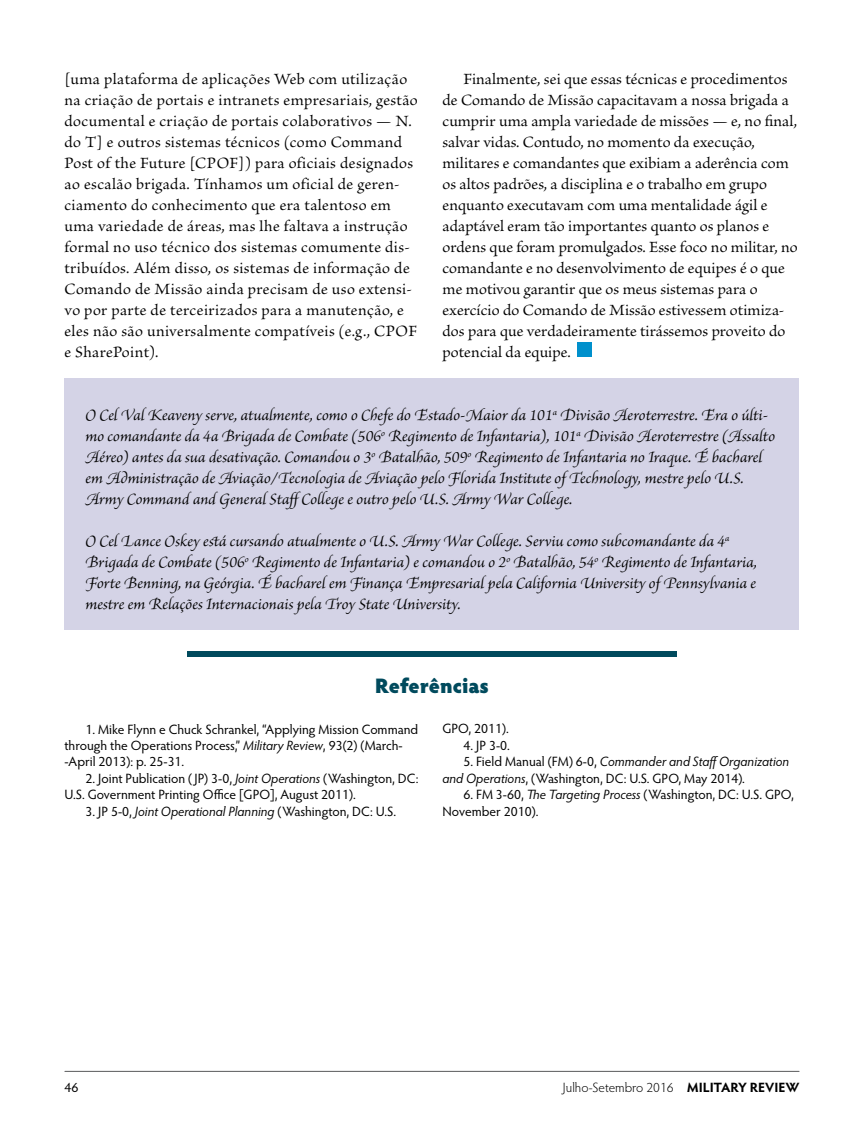
<style>
.page{position:relative;width:864px;height:1134px;background:#fff}
.page>*{position:absolute;margin:0;border:0;box-sizing:border-box;transform-origin:0 0}
.t1{font:900 21px "Hypatia Sans Pro";letter-spacing:-.01em;color:#004a5d}
.t2{font:16.5px/21px "Brioso Pro";letter-spacing:.015em;color:#000}
.t3{font:italic 16.5px/21px "Brioso Pro";color:#000}
.t4{font:13.5px/16.5px "Hypatia Sans Pro";color:#000}
.t5{font:300 13.5px "Hypatia Sans Pro";color:#000}
.s1{font-style:italic}
.s2{font-weight:700}
</style>
<div class="page">
<hr style="left:65px;top:1071px;width:734px;height:1px;background:#58595b">
<div style="left:577px;top:342px;width:15px;height:15px;background:#0090cc"></div>
<div style="left:187px;top:651px;width:490px;height:6px;background:#004a5d"></div>
<div style="left:64px;top:378px;width:736px;height:252px;background:#d4d3e6"></div>
<p class="t2" style="left:64px;top:69px;width:355px">[uma plataforma de aplicações Web com utilização na criação de portais e intranets empresariais, gestão documental e criação de portais colaborativos — N. do T] e outros sistemas técnicos (como Command Post of the Future [CPOF]) para oficiais designados ao escalão brigada. Tínhamos um oficial de geren&shy;ciamento do conhecimento que era talentoso em uma variedade de áreas, mas lhe faltava a instrução formal no uso técnico dos sistemas comumente dis&shy;tribuídos. Além disso, os sistemas de informação de Comando de Missão ainda precisam de uso extensi&shy;vo por parte de terceirizados para a manutenção, e eles não são universalmente compatíveis (e.g., CPOF e SharePoint).</p>
<p class="t2" style="left:442px;top:69px;width:357px;text-indent:21px">Finalmente, sei que essas técnicas e procedimentos de Comando de Missão capacitavam a nossa brigada a cumprir uma ampla variedade de missões — e, no final, salvar vidas. Contudo, no momento da execução, militares e comandantes que exibiam a aderência com os altos padrões, a disciplina e o trabalho em grupo enquanto executavam com uma mentalidade ágil e adaptável eram tão importantes quanto os planos e ordens que foram promulgados. Esse foco no militar, no comandante e no desenvolvimento de equipes é o que me motivou garantir que os meus sistemas para o exercício do Comando de Missão estivessem otimiza&shy;dos para que verdadeiramente tirássemos proveito do potencial da equipe.</p>
<p class="t3" style="left:85px;top:404px;width:691px">O Cel Val Keaveny serve, atualmente, como o Chefe do Estado-Maior da 101<sup>a</sup> Divisão Aeroterrestre. Era o últi&shy;mo comandante da 4a Brigada de Combate (506<sup>o</sup> Regimento de Infantaria), 101<sup>a</sup> Divisão Aeroterrestre (Assalto Aéreo) antes da sua desativação. Comandou o 3<sup>o</sup> Batalhão, 509<sup>o</sup> Regimento de Infantaria no Iraque. É bacharel em Administração de Aviação/Tecnologia de Aviação pelo Florida Institute of Technology, mestre pelo U.S.<br>Army Command and General StaffCollege e outro pelo U.S. Army War College.</p>
<p class="t3" style="left:85px;top:530px;width:673px">O Cel Lance Oskey está cursando atualmente o U.S. Army War College. Serviu como subcomandante da 4<sup>a </sup>Brigada de Combate (506<sup>o</sup> Regimento de Infantaria) e comandou o 2<sup>o</sup> Batalhão, 54<sup>o</sup> Regimento de Infantaria, Forte Benning, na Geórgia. É bacharel em Finança Empresarial pela California University of Pennsylvania e mestre em Relações Internacionais pela Troy State University.</p>
<p class="t1" style="left:375px;top:670px;width:116px">Referências</p>
<p class="t4" style="left:64px;top:720px;width:355px;text-indent:21px">1. Mike Flynn e Chuck Schrankel, “Applying Mission Command through the Operations Process,” <span class="s1">Military Review</span>, 93(2) (March--April 2013): p. 25-31.</p>
<p class="t4" style="left:64px;top:770px;width:356px;text-indent:21px">2. Joint Publication ( JP) 3-0, <span class="s1">Joint Operations</span> (Washington, DC:<br>U.S. Government Printing Office [GPO], August 2011).</p>
<p class="t4" style="left:86px;top:803px;width:312px">3. JP 5-0, <span class="s1">Joint Operational Planning</span> (Washington, DC: U.S.</p>
<p class="t4" style="left:442px;top:720px;width:68px">GPO, 2011).</p>
<p class="t4" style="left:464px;top:737px;width:48px">4. JP 3-0.</p>
<p class="t4" style="left:442px;top:753px;width:348px;text-indent:21px">5. Field Manual (FM) 6-0, <span class="s1">Commander and Staff Organization and Operations</span>, (Washington, DC: U.S. GPO, May 2014).</p>
<p class="t4" style="left:442px;top:786px;width:353px;text-indent:21px">6. FM 3-60, <span class="s1">The Targeting Process</span> (Washington, DC: U.S. GPO,<br>November 2010).</p>
<p class="t4" style="left:64px;top:1079px;width:15px">46</p>
<p class="t5" style="left:563px;top:1079px;width:238px">Julho-Setembro 2016 <span class="s2">MILITARY REVIEW</span></p>
</div>
